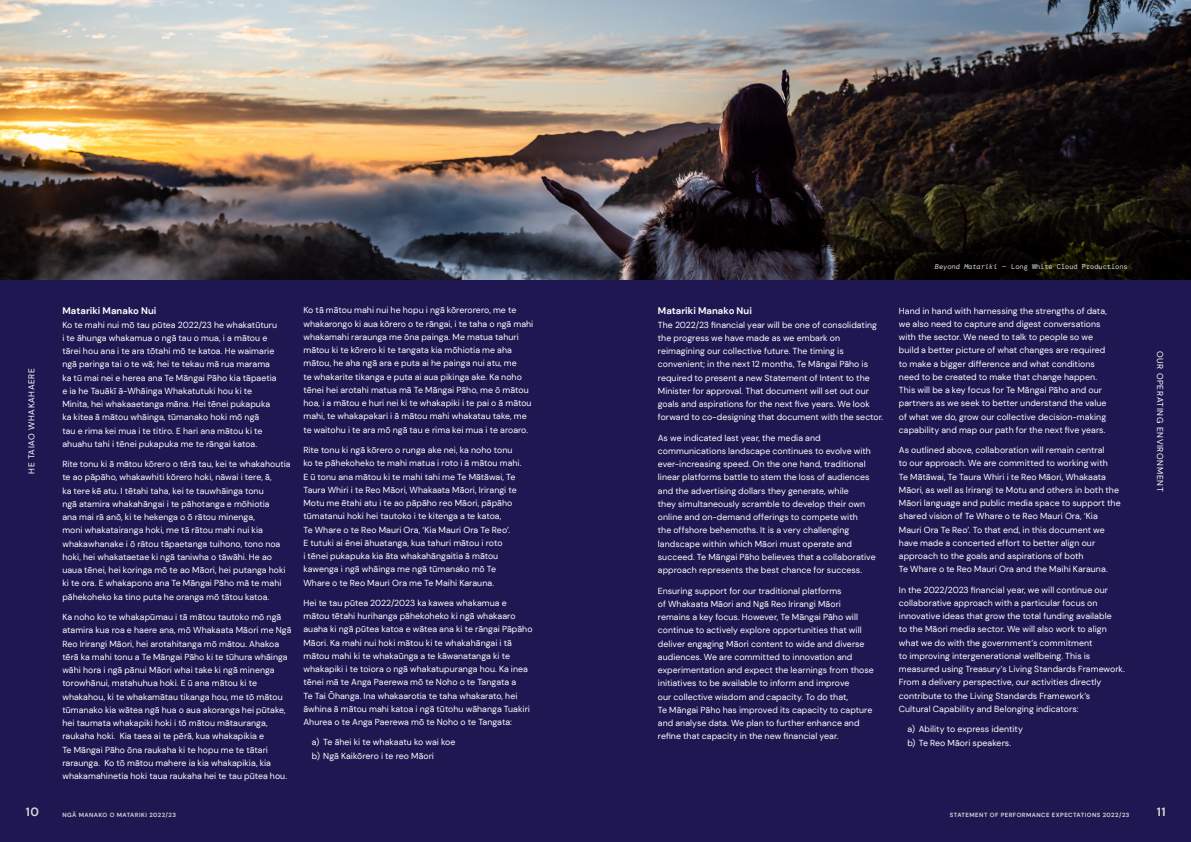
<style>
.page{position:relative;width:1191px;height:842px;background:#1e1752}
.page>*{position:absolute;margin:0;border:0;box-sizing:border-box;transform-origin:0 0}
.t1{font:700 12px "DM Sans";color:#d6d7d6}
.t2{font:700 9.5px "DM Sans";letter-spacing:.01em;color:#fff}
.t3{font:8.8px/13.2px "DM Sans";letter-spacing:.005em;color:#fff}
.t4{font:8.5px "DM Sans";letter-spacing:.075em;color:#fff}
.t5{font:7px "DM Mono";letter-spacing:-.005em;color:#d6d7d6;scale:1.3 1}
.t6{font:700 6px "DM Sans";letter-spacing:.075em;color:#d6d7d6}
.s1{font-style:italic}
</style>
<div class="page">
<img style="left:0;top:0;width:1191px;height:279px">
<p class="t4" style="left:26px;top:474px;width:107px;rotate:-90deg">HE TAIAO WHAKAHAERE</p>
<p class="t2" style="left:62px;top:305px;width:96px">Matariki Manako Nui</p>
<p class="t3" style="left:62px;top:318px;width:216px">Ko te mahi nui mō tau pūtea 2022/23 he whakatūturu i te āhunga whakamua o ngā tau o mua, i a mātou e tārei hou ana i te ara tōtahi mō te katoa. He waimarie ngā paringa tai o te wā; hei te tekau mā rua marama ka tū mai nei e herea ana Te Māngai Pāho kia tāpaetia e ia he Tauākī ā-Whāinga Whakatutuki hou ki te Minita, hei whakaaetanga māna. Hei tēnei pukapuka ka kitea ā mātou whāinga, tūmanako hoki mō ngā<br>tau e rima kei mua i te titiro. E hari ana mātou ki te ahuahu tahi i tēnei pukapuka me te rāngai katoa.</p>
<p class="t3" style="left:62px;top:457px;width:230px">Rite tonu ki ā mātou kōrero o tērā tau, kei te whakahoutia te ao pāpāho, whakawhiti kōrero hoki, nāwai i tere, ā,<br>ka tere kē atu. I tētahi taha, kei te tauwhāinga tonu<br>ngā atamira whakahāngai i te pāhotanga e mōhiotia<br>ana mai rā anō, ki te hekenga o ō rātou minenga,<br>moni whakatairanga hoki, me tā rātou mahi nui kia whakawhanake i ō rātou tāpaetanga tuihono, tono noa hoki, hei whakataetae ki ngā taniwha o tāwāhi. He ao uaua tēnei, hei koringa mō te ao Māori, hei putanga hoki ki te ora. E whakapono ana Te Māngai Pāho mā te mahi pāhekoheko ka tino puta he oranga mō tātou katoa.</p>
<p class="t3" style="left:62px;top:610px;width:230px">Ka noho ko te whakapūmau i tā mātou tautoko mō ngā atamira kua roa e haere ana, mō Whakaata Māori me Ngā Reo Irirangi Māori, hei arotahitanga mō mātou. Ahakoa tērā ka mahi tonu a Te Māngai Pāho ki te tūhura whāinga wāhi hora i ngā pānui Māori whai take ki ngā minenga torowhānui, matahuhua hoki. E ū ana mātou ki te whakahou, ki te whakamātau tikanga hou, me tō mātou tūmanako kia wātea ngā hua o aua akoranga hei pūtake, hei taumata whakapiki hoki i tō mātou mātauranga, raukaha hoki. Kia taea ai te pērā, kua whakapikia e<br>Te Māngai Pāho ōna raukaha ki te hopu me te tātari raraunga. Ko tō mātou mahere ia kia whakapikia, kia whakamahinetia hoki taua raukaha hei te tau pūtea hou.</p>
<p class="t3" style="left:303px;top:304px;width:231px">Ko tā mātou mahi nui he hopu i ngā kōrerorero, me te whakarongo ki aua kōrero o te rāngai, i te taha o ngā mahi whakamahi raraunga me ōna painga. Me matua tahuri mātou ki te kōrero ki te tangata kia mōhiotia me aha mātou, he aha ngā ara e puta ai he painga nui atu, me<br>te whakarite tikanga e puta ai aua pikinga ake. Ka noho tēnei hei arotahi matua mā Te Māngai Pāho, me ō mātou hoa, i a mātou e huri nei ki te whakapiki i te pai o ā mātou mahi, te whakapakari i ā mātou mahi whakatau take, me te waitohu i te ara mō ngā tau e rima kei mua i te aroaro.</p>
<p class="t3" style="left:303px;top:443px;width:219px">Rite tonu ki ngā kōrero o runga ake nei, ka noho tonu ko te pāhekoheko te mahi matua i roto i ā mātou mahi.<br>E ū tonu ana mātou ki te mahi tahi me Te Mātāwai, Te Taura Whiri i te Reo Māori, Whakaata Māori, Irirangi te Motu me ētahi atu i te ao pāpāho reo Māori, pāpāho tūmatanui hoki hei tautoko i te kitenga a te katoa,<br>Te Whare o te Reo Mauri Ora, ‘Kia Mauri Ora Te Reo’.<br>E tutuki ai ēnei āhuatanga, kua tahuri mātou i roto<br>i tēnei pukapuka kia āta whakahāngaitia ā mātou kawenga i ngā whāinga me ngā tūmanako mō Te Whare o te Reo Mauri Ora me Te Maihi Karauna.</p>
<p class="t3" style="left:303px;top:596px;width:231px">Hei te tau pūtea 2022/2023 ka kawea whakamua e mātou tētahi hurihanga pāhekoheko ki ngā whakaaro auaha ki ngā pūtea katoa e wātea ana ki te rāngai Pāpāho Māori. Ka mahi nui hoki mātou ki te whakahāngai i tā mātou mahi ki te whakaūnga a te kāwanatanga ki te whakapiki i te toiora o ngā whakatupuranga hou. Ka inea tēnei mā te Anga Paerewa mō te Noho o te Tangata a<br>Te Tai Ōhanga. Ina whakaarotia te taha whakarato, hei āwhina ā mātou mahi katoa i ngā tūtohu wāhanga Tuakiri Ahurea o te Anga Paerewa mō te Noho o te Tangata:</p>
<p class="t3" style="left:312px;top:736px;width:145px">a) Te āhei ki te whakaatu ko wai koe b) Ngā Kaikōrero i te reo Māori</p>
<p class="t2" style="left:658px;top:305px;width:96px">Matariki Manako Nui</p>
<p class="t3" style="left:658px;top:318px;width:227px">The 2022/23 financial year will be one of consolidating the progress we have made as we embark on reimagining our collective future. The timing is convenient; in the next 12 months, Te Māngai Pāho is required to present a new Statement of Intent to the Minister for approval. That document will set out our goals and aspirations for the next five years. We look forward to co-designing that document with the sector.</p>
<p class="t3" style="left:658px;top:431px;width:219px">As we indicated last year, the media and communications landscape continues to evolve with ever-increasing speed. On the one hand, traditional linear platforms battle to stem the loss of audiences and the advertising dollars they generate, while<br>they simultaneously scramble to develop their own online and on-demand offerings to compete with<br>the offshore behemoths. It is a very challenging landscape within which Māori must operate and succeed. Te Māngai Pāho believes that a collaborative approach represents the best chance for success.</p>
<p class="t3" style="left:658px;top:584px;width:217px">Ensuring support for our traditional platforms<br>of Whakaata Māori and Ngā Reo Irirangi Māori remains a key focus. However, Te Māngai Pāho will continue to actively explore opportunities that will deliver engaging Māori content to wide and diverse audiences. We are committed to innovation and experimentation and expect the learnings from those initiatives to be available to inform and improve<br>our collective wisdom and capacity. To do that,<br>Te Māngai Pāho has improved its capacity to capture and analyse data. We plan to further enhance and refine that capacity in the new financial year.</p>
<p class="t5" style="left:935px;top:262px;width:150px"><span class="s1">Beyond Matariki</span> – Long White Cloud Productions</p>
<p class="t3" style="left:899px;top:304px;width:209px">Hand in hand with harnessing the strengths of data, we also need to capture and digest conversations with the sector. We need to talk to people so we build a better picture of what changes are required to make a bigger difference and what conditions need to be created to make that change happen.<br>This will be a key focus for Te Māngai Pāho and our partners as we seek to better understand the value of what we do, grow our collective decision-making capability and map our path for the next five years.</p>
<p class="t3" style="left:899px;top:443px;width:223px">As outlined above, collaboration will remain central<br>to our approach. We are committed to working with<br>Te Mātāwai, Te Taura Whiri i te Reo Māori, Whakaata Māori, as well as Irirangi te Motu and others in both the Māori language and public media space to support the shared vision of Te Whare o te Reo Mauri Ora, ‘Kia Mauri Ora Te Reo’. To that end, in this document we have made a concerted effort to better align our approach to the goals and aspirations of both<br>Te Whare o te Reo Mauri Ora and the Maihi Karauna.</p>
<p class="t3" style="left:899px;top:583px;width:227px">In the 2022/2023 financial year, we will continue our collaborative approach with a particular focus on innovative ideas that grow the total funding available<br>to the Māori media sector. We will also work to align what we do with the government’s commitment<br>to improving intergenerational wellbeing. This is measured using Treasury’s Living Standards Framework.<br>From a delivery perspective, our activities directly contribute to the Living Standards Framework’s<br>Cultural Capability and Belonging indicators:</p>
<p class="t3" style="left:907px;top:722px;width:117px">a) Ability to express identity b) Te Reo Māori speakers.</p>
<p class="t4" style="left:1165px;top:350px;width:142px;rotate:90deg">OUR OPERATING ENVIRONMENT</p>
<h1 class="t1" style="left:26px;top:805px;width:14px">10</h1>
<p class="t6" style="left:62px;top:811px;width:115px">NGĀ MANAKO O MATARIKI 2022/23</p>
<p class="t6" style="left:950px;top:811px;width:181px">STATEMENT OF PERFORMANCE EXPECTATIONS 2022/23</p>
<h1 class="t1" style="left:1157px;top:805px;width:10px">11</h1>
</div>
